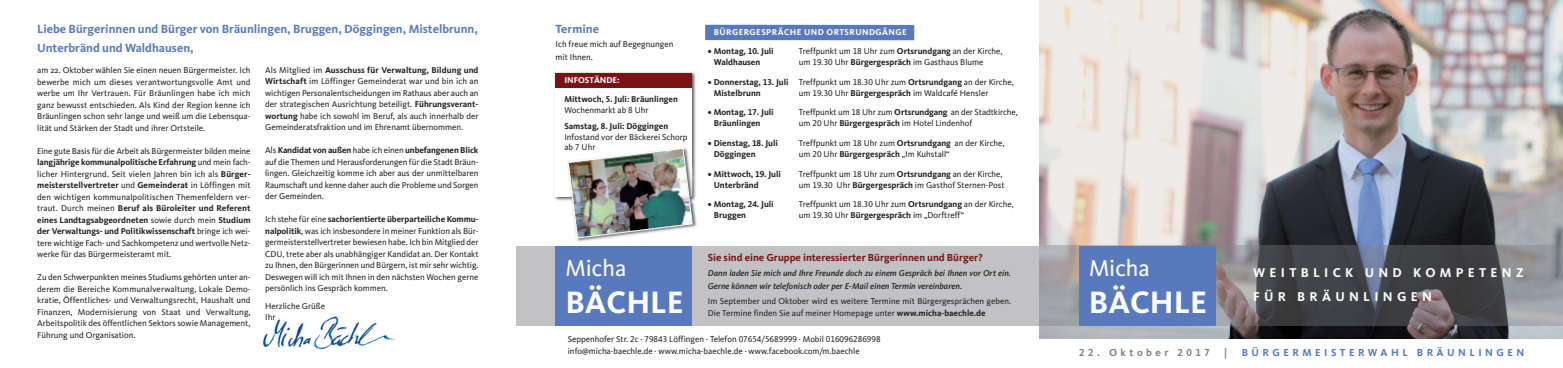
<style>
.page{position:relative;width:1563px;height:368px;background:#fff}
.page>*{position:absolute;margin:0;border:0;box-sizing:border-box;transform-origin:0 0}
.t1{font:700 32.02px "CDU Kievit Tab";color:#fff}
.t2{font:23.71px "CDU Kievit Tab";color:#fff}
.t3{font:700 13.21px/23.6px "CDU Kievit Tab";letter-spacing:.325em;color:#fff}
.t4{font:700 12.25px/18.3px "CDU Kievit";color:#587abc}
.t5{font:700 10.5px "CDU Kievit";color:#791315}
.t6{font:700 10.5px "CDU Kievit Tab";letter-spacing:.33em;color:#587abc}
.t7{font:700 10.5px "CDU Kievit Tab";letter-spacing:.33em;color:#7f838a}
.t8{font:8.75px/11.5px "CDU Kievit";color:#231f20;text-align:justify}
.t9{font:8.75px/12.4px "CDU Kievit Tab";color:#231f20}
.t10{font:700 8.75px/10.9px "CDU Kievit Tab";color:#231f20}
.t11{font:italic 500 8.75px/12.4px "CDU Kievit";color:#231f20}
.t12{font:700 8.75px "CDU Kievit Tab";letter-spacing:.05em;color:#fff}
.t13{font:700 8.75px "CDU Kievit Tab";color:#fff}
.s1{font-weight:700}
.s2{font-weight:400}
</style>
<div class="page">
<img style="left:262px;top:316px;width:134px;height:34px">
<img style="left:1039px;top:0;width:524px;height:337px">
<div style="left:516px;top:245px;width:523px;height:80px;background:#c2c2c5"></div>
<img style="left:1039px;top:245px;width:524px;height:80px">
<div style="left:1079px;top:245px;width:136px;height:80px;background:#587abc"></div>
<div style="left:556px;top:245px;width:136px;height:80px;background:#587abc"></div>
<img style="left:554px;top:72px;width:142px;height:129px">
<div style="left:556px;top:73px;width:136px;height:123px;background:#fff"></div>
<div style="left:556px;top:73px;width:136px;height:15px;background:#791315"></div>
<div style="left:705px;top:25px;width:209px;height:15px;background:#587abc"></div>
<img style="left:576px;top:203px;width:121px;height:39px">
<img style="left:693px;top:167px;width:3px;height:36px">
<img style="left:567px;top:147px;width:126px;height:91px">
<h3 class="t4" style="left:37px;top:21px;width:442px">Liebe Bürgerinnen und Bürger von Bräunlingen, Bruggen, Döggingen, Mistelbrunn,<br>Unterbränd und Waldhausen,</h3>
<p class="t8" style="left:37px;top:65px;width:215px">am 22. Oktober wählen Sie einen neuen Bürgermeister. Ich bewerbe mich um dieses verantwortungsvolle Amt und werbe um Ihr Vertrauen. Für Bräunlingen habe ich mich ganz bewusst entschieden. Als Kind der Region kenne ich Bräunlingen schon sehr lange und weiß um die Lebensqua&shy;lität und Stärken der Stadt und ihrer Ortsteile.</p>
<p class="t8" style="left:37px;top:146px;width:215px">Eine gute Basis für die Arbeit als Bürgermeister bilden meine <span class="s1">langjährige kommunalpolitische Erfahrung</span> und mein fach&shy;licher Hintergrund. Seit vielen Jahren bin ich als <span class="s1">Bürger&shy;meisterstellvertreter</span> und <span class="s1">Gemeinderat</span> in Löffingen mit den wichtigen kommunalpolitischen Themenfeldern ver&shy;traut. Durch meinen <span class="s1">Beruf als Büroleiter und Referent eines Landtagsabgeordneten</span> sowie durch mein <span class="s1">Studium der Verwaltungs- und Politikwissenschaft</span> bringe ich wei&shy;tere wichtige Fach- und Sachkompetenz und wertvolle Netz&shy;werke für das Bürgermeisteramt mit.</p>
<p class="t8" style="left:37px;top:272px;width:215px">Zu den Schwerpunkten meines Studiums gehörten unter an&shy;derem die Bereiche Kommunalverwaltung, Lokale Demo&shy;kratie, Öffentliches- und Verwaltungsrecht, Haushalt und Finanzen, Modernisierung von Staat und Verwaltung, Arbeitspolitik des öffentlichen Sektors sowie Management, Führung und Organisation.</p>
<p class="t8" style="left:265px;top:65px;width:215px">Als Mitglied im <span class="s1">Ausschuss für Verwaltung, Bildung und Wirtschaft</span> im Löffinger Gemeinderat war und bin ich an wichtigen Personalentscheidungen im Rathaus aber auch an der strategischen Ausrichtung beteiligt. <span class="s1">Führungsverant&shy;wortung</span> habe ich sowohl im Beruf, als auch innerhalb der Gemeinderatsfraktion und im Ehrenamt übernommen.</p>
<p class="t8" style="left:265px;top:145px;width:215px">Als <span class="s1">Kandidat von außen</span> habe ich einen <span class="s1">unbefangenen Blick </span>auf die Themen und Herausforderungen für die Stadt Bräun&shy;lingen. Gleichzeitig komme ich aber aus der unmittelbaren Raumschaft und kenne daher auch die Probleme und Sorgen der Gemeinden.</p>
<p class="t8" style="left:265px;top:214px;width:215px">Ich stehe für eine <span class="s1">sachorientierte überparteiliche Kommu&shy;nalpolitik</span>, was ich insbesondere in meiner Funktion als Bür&shy;germeisterstellvertreter bewiesen habe. Ich bin Mitglied der CDU, trete aber als unabhängiger Kandidat an. Der Kontakt zu Ihnen, den Bürgerinnen und Bürgern, ist mir sehr wichtig.<br>Deswegen will ich mit Ihnen in den nächsten Wochen gerne persönlich ins Gespräch kommen.</p>
<p class="t8" style="left:265px;top:300px;width:61px">Herzliche Grüße<br>Ihr</p>
<h3 class="t4" style="left:556px;top:21px;width:45px">Termine</h3>
<p class="t9" style="left:556px;top:39px;width:119px">Ich freue mich auf Begegnungen mit Ihnen.</p>
<p class="t13" style="left:564px;top:77px;width:57px">INFOSTÄNDE:</p>
<p class="t10" style="left:564px;top:94px;width:115px">Mittwoch, 5. Juli: Bräunlingen</p>
<p class="t9" style="left:564px;top:105px;width:86px">Wochenmarkt ab 8 Uhr</p>
<p class="t10" style="left:564px;top:121px;width:105px">Samstag, 8. Juli: Döggingen</p>
<p class="t9" style="left:564px;top:132px;width:125px;line-height:10.9px">Infostand vor der Bäckerei Schorp ab 7 Uhr</p>
<h2 class="t2" style="left:565px;top:258px;width:62px">Micha</h2>
<h1 class="t1" style="left:565px;top:289px;width:120px">BÄCHLE</h1>
<p class="t12" style="left:714px;top:29px;width:195px">BÜRGERGESPRÄCHE UND ORTSRUNDGÄNGE</p>
<p class="t10" style="left:708px;top:46px;width:67px">• Montag, 10. Juli</p>
<p class="t9" style="left:799px;top:45px;width:205px">Treffpunkt um 18 Uhr zum <span class="s1">Ortsrundgang</span> an der Kirche,</p>
<p class="t10" style="left:714px;top:57px;width:48px">Waldhausen</p>
<p class="t9" style="left:799px;top:56px;width:186px">um 19.30 Uhr <span class="s1">Bürgergespräch</span> im Gasthaus Blume</p>
<p class="t10" style="left:714px;top:77px;width:301px;text-indent:-6px">• Donnerstag, 13. Juli <span class="s2">Treffpunkt um 18.30 Uhr zum</span> Ortsrundgang <span class="s2">an der Kirche,<br></span>Mistelbrunn</p>
<p class="t9" style="left:799px;top:87px;width:191px">um 19.30 Uhr <span class="s1">Bürgergespräch</span> im Waldcafé Hensler</p>
<p class="t10" style="left:708px;top:108px;width:67px">• Montag, 17. Juli</p>
<p class="t9" style="left:799px;top:107px;width:220px">Treffpunkt um 18 Uhr zum <span class="s1">Ortsrundgang</span> an der Stadtkirche,</p>
<p class="t10" style="left:714px;top:118px;width:48px">Bräunlingen</p>
<p class="t9" style="left:799px;top:118px;width:175px">um 20 Uhr <span class="s1">Bürgergespräch</span> im Hotel Lindenhof</p>
<p class="t10" style="left:708px;top:138px;width:72px">• Dienstag, 18. Juli</p>
<p class="t9" style="left:799px;top:137px;width:207px">Treffpunkt um 18 Uhr zum <span class="s1">Ortsrundgang</span> an der Kirche,</p>
<p class="t10" style="left:714px;top:149px;width:43px">Döggingen</p>
<p class="t9" style="left:799px;top:148px;width:152px">um 20 Uhr <span class="s1">Bürgergespräch</span> „Im Kuhstall“</p>
<p class="t10" style="left:708px;top:169px;width:75px">• Mittwoch, 19. Juli</p>
<p class="t9" style="left:799px;top:168px;width:205px">Treffpunkt um 18 Uhr zum <span class="s1">Ortsrundgang</span> an der Kirche,</p>
<p class="t10" style="left:714px;top:180px;width:46px">Unterbränd</p>
<p class="t9" style="left:799px;top:179px;width:207px">um 19.30 Uhr <span class="s1">Bürgergespräch</span> im Gasthof Sternen-Post</p>
<p class="t10" style="left:708px;top:199px;width:67px">• Montag, 24. Juli</p>
<p class="t9" style="left:799px;top:199px;width:216px">Treffpunkt um 18.30 Uhr zum <span class="s1">Ortsrundgang</span> an der Kirche,</p>
<p class="t10" style="left:714px;top:210px;width:34px">Bruggen</p>
<p class="t9" style="left:799px;top:210px;width:167px">um 19.30 Uhr <span class="s1">Bürgergespräch</span> im „Dorftreff“</p>
<p class="t5" style="left:708px;top:253px;width:276px">Sie sind eine Gruppe interessierter Bürgerinnen und Bürger?</p>
<p class="t11" style="left:708px;top:267px;width:305px">Dann laden Sie mich und Ihre Freunde doch zu einem Gespräch bei Ihnen vor Ort ein.<br>Gerne können wir telefonisch oder per E-Mail einen Termin vereinbaren.</p>
<p class="t8" style="left:708px;top:295px;width:305px;line-height:12.4px">Im September und Oktober wird es weitere Termine mit Bürgergesprächen geben.<br>Die Termine finden Sie auf meiner Homepage unter <span class="s1">www.micha-baechle.de</span></p>
<p class="t9" style="left:568px;top:332px;width:314px">Seppenhofer Str. 2c · 79843 Löffingen · Telefon 07654/5689999 · Mobil 016096286998 info@micha-baechle.de · www.micha-baechle.de · www.facebook.com/m.baechle</p>
<h2 class="t2" style="left:1089px;top:258px;width:62px">Micha</h2>
<h1 class="t1" style="left:1089px;top:289px;width:120px">BÄCHLE</h1>
<h3 class="t3" style="left:1253px;top:262px;width:272px">WEITBLICK UND KOMPETENZ<br>FÜR BRÄUNLINGEN</h3>
<p class="t7" style="left:1079px;top:348px;width:132px">22. Oktober 2017</p>
<p class="t7" style="left:1224px;top:348px;width:5px">|</p>
<p class="t6" style="left:1241px;top:348px;width:284px">BÜRGERMEISTERWAHL BRÄUNLINGEN</p>
</div>
